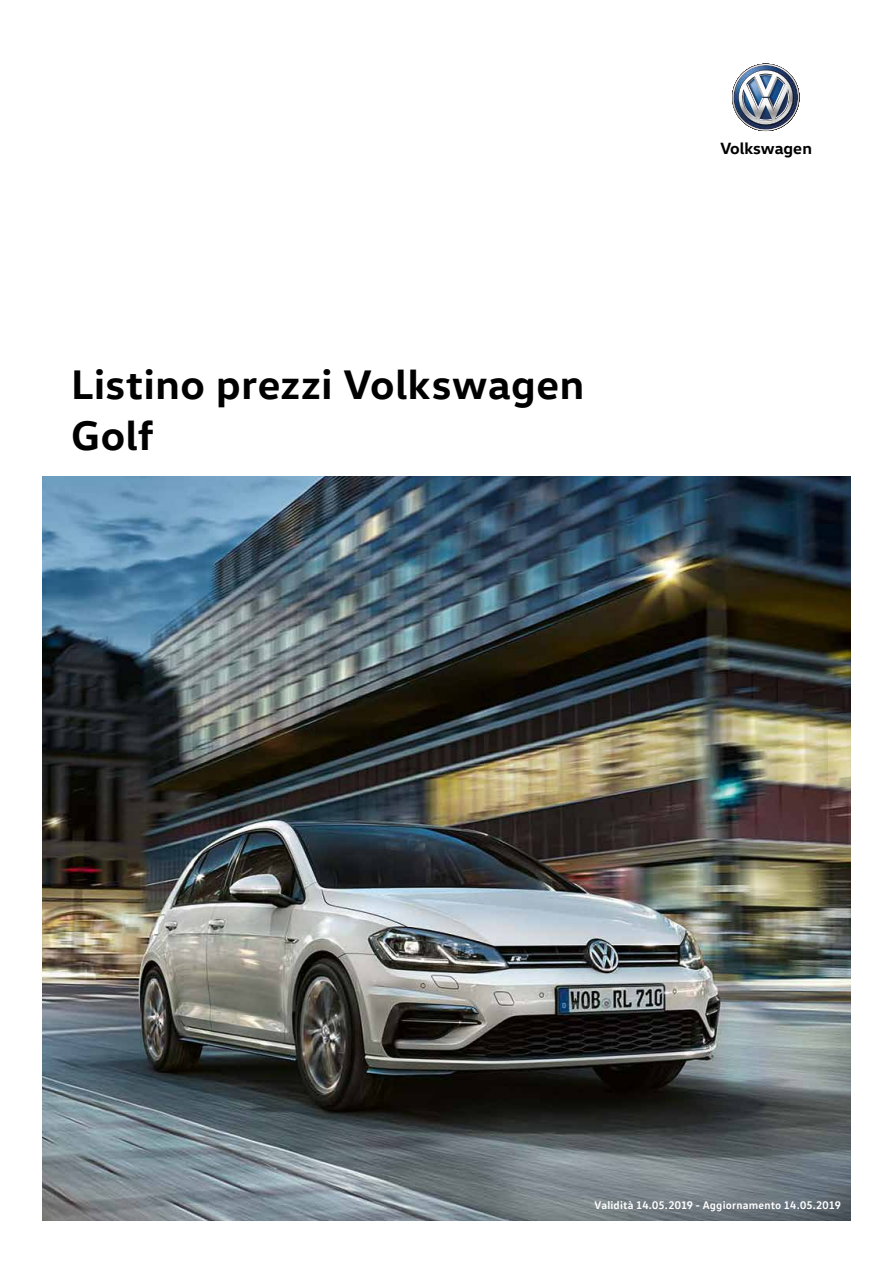
<style>
.page{position:relative;width:893px;height:1263px;background:#fff}
.page>*{position:absolute;margin:0;border:0;box-sizing:border-box;transform-origin:0 0}
.t1{font:700 42px/50.4px "VW Head";letter-spacing:.015em;color:#000}
.t2{font:700 16.5px "VW Head";letter-spacing:-.005em;color:#000}
.t3{font:700 11.25px "VW Text";letter-spacing:.015em;color:#fff}
</style>
<div class="page">
<img style="left:43px;top:476px;width:807px;height:744px">
<img style="left:732px;top:64px;width:68px;height:67px">
<h1 class="t1" style="left:71px;top:358px;width:515px">Listino prezzi Volkswagen<br>Golf</h1>
<h2 class="t2" style="left:720px;top:137px;width:93px">Volkswagen</h2>
<p class="t3" style="left:594px;top:1198px;width:248px">Validità 14.05.2019 - Aggiornamento 14.05.2019</p>
</div>
